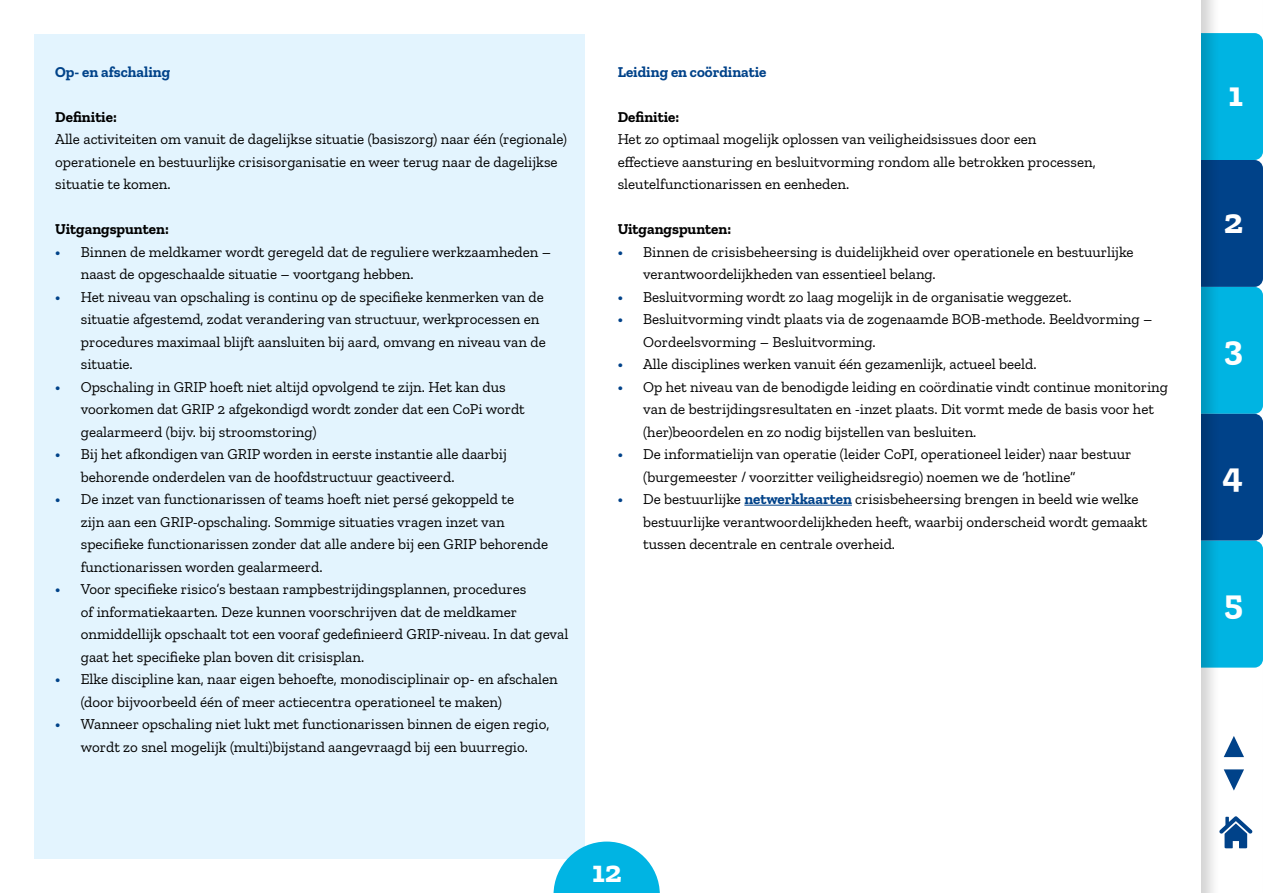
<style>
.page{position:relative;width:1263px;height:893px;background:#fff}
.page>*{position:absolute;margin:0;border:0;box-sizing:border-box;transform-origin:0 0}
.t1{font:700 36px "Zilla Slab";color:#fff}
.t2{font:700 31.5px "Zilla Slab";color:#fff}
.t3{font:15px/22.5px "Zilla Slab";color:#000}
.t4{font:700 15px "Zilla Slab";color:#000}
.t5{font:700 15px "Zilla Slab";color:#004289}
.s1{font-weight:700;color:#004289}
</style>
<div class="page">
<div style="left:34px;top:34px;width:551px;height:825px;background:#e3f4fe"></div>
<hr style="left:744px;top:505px;width:108px;height:1px;background:#004289">
<svg style="left:553px;top:842px;width:107px;height:51px"></svg>
<div style="left:1186px;top:0;width:77px;height:893px;background:#000;opacity:.18"></div>
<p class="t5" style="left:55px;top:63px;width:116px">Op- en afschaling</p>
<p class="t4" style="left:55px;top:108px;width:63px">Definitie:</p>
<p class="t3" style="left:55px;top:128px;width:513px">Alle activiteiten om vanuit de dagelijkse situatie (basiszorg) naar één (regionale) operationele en bestuurlijke crisisorganisatie en weer terug naar de dagelijkse situatie te komen.</p>
<p class="t4" style="left:55px;top:220px;width:115px">Uitgangspunten:</p>
<p class="t3" style="left:81px;top:240px;width:472px;text-indent:-26px"><span class="s1">•</span> Binnen de meldkamer wordt geregeld dat de reguliere werkzaamheden – naast de opgeschaalde situatie – voortgang hebben.</p>
<p class="t3" style="left:81px;top:285px;width:466px;text-indent:-26px"><span class="s1">•</span> Het niveau van opschaling is continu op de specifieke kenmerken van de situatie afgestemd, zodat verandering van structuur, werkprocessen en procedures maximaal blijft aansluiten bij aard, omvang en niveau van de situatie.</p>
<p class="t3" style="left:81px;top:375px;width:446px;text-indent:-26px"><span class="s1">•</span> Opschaling in GRIP hoeft niet altijd opvolgend te zijn. Het kan dus voorkomen dat GRIP 2 afgekondigd wordt zonder dat een CoPi wordt gealarmeerd (bijv. bij stroomstoring)</p>
<p class="t3" style="left:81px;top:443px;width:427px;text-indent:-26px"><span class="s1">•</span> Bij het afkondigen van GRIP worden in eerste instantie alle daarbij behorende onderdelen van de hoofdstructuur geactiveerd.</p>
<p class="t3" style="left:81px;top:488px;width:469px;text-indent:-26px"><span class="s1">•</span> De inzet van functionarissen of teams hoeft niet persé gekoppeld te<br>zijn aan een GRIP-opschaling. Sommige situaties vragen inzet van specifieke functionarissen zonder dat alle andere bij een GRIP behorende functionarissen worden gealarmeerd.</p>
<p class="t3" style="left:81px;top:578px;width:489px;text-indent:-26px"><span class="s1">•</span> Voor specifieke risico’s bestaan rampbestrijdingsplannen, procedures<br>of informatiekaarten. Deze kunnen voorschrijven dat de meldkamer onmiddellijk opschaalt tot een vooraf gedefinieerd GRIP-niveau. In dat geval gaat het specifieke plan boven dit crisisplan.</p>
<p class="t3" style="left:81px;top:668px;width:479px;text-indent:-26px"><span class="s1">•</span> Elke discipline kan, naar eigen behoefte, monodisciplinair op- en afschalen (door bijvoorbeeld één of meer actiecentra operationeel te maken)</p>
<p class="t3" style="left:55px;top:713px;width:496px;text-align:center"><span class="s1">•</span> Wanneer opschaling niet lukt met functionarissen binnen de eigen regio, wordt zo snel mogelijk (multi)bijstand aangevraagd bij een buurregio.</p>
<p class="t5" style="left:618px;top:63px;width:150px">Leiding en coördinatie</p>
<p class="t4" style="left:618px;top:108px;width:63px">Definitie:</p>
<p class="t3" style="left:618px;top:128px;width:480px">Het zo optimaal mogelijk oplossen van veiligheidsissues door een effectieve aansturing en besluitvorming rondom alle betrokken processen, sleutelfunctionarissen en eenheden.</p>
<p class="t4" style="left:618px;top:220px;width:115px">Uitgangspunten:</p>
<p class="t3" style="left:643px;top:240px;width:492px;text-indent:-26px"><span class="s1">•</span> Binnen de crisisbeheersing is duidelijkheid over operationele en bestuurlijke verantwoordelijkheden van essentieel belang.</p>
<p class="t3" style="left:618px;top:285px;width:455px"><span class="s1">•</span> Besluitvorming wordt zo laag mogelijk in de organisatie weggezet.</p>
<p class="t3" style="left:643px;top:308px;width:511px;text-indent:-26px"><span class="s1">•</span> Besluitvorming vindt plaats via de zogenaamde BOB-methode. Beeldvorming –<br>Oordeelsvorming – Besluitvorming.</p>
<p class="t3" style="left:618px;top:353px;width:420px"><span class="s1">•</span> Alle disciplines werken vanuit één gezamenlijk, actueel beeld.</p>
<p class="t3" style="left:643px;top:375px;width:526px;text-indent:-26px"><span class="s1">•</span> Op het niveau van de benodigde leiding en coördinatie vindt continue monitoring van de bestrijdingsresultaten en -inzet plaats. Dit vormt mede de basis voor het (her)beoordelen en zo nodig bijstellen van besluiten.</p>
<p class="t3" style="left:643px;top:443px;width:490px;text-indent:-26px"><span class="s1">•</span> De informatielijn van operatie (leider CoPI, operationeel leider) naar bestuur (burgemeester / voorzitter veiligheidsregio) noemen we de ‘hotline”</p>
<p class="t3" style="left:643px;top:488px;width:506px;text-indent:-26px"><span class="s1">•</span> De bestuurlijke <span class="s1">netwerkkaarten</span> crisisbeheersing brengen in beeld wie welke bestuurlijke verantwoordelijkheden heeft, waarbij onderscheid wordt gemaakt tussen decentrale en centrale overheid.</p>
<h2 class="t2" style="left:592px;top:853px;width:31px">12</h2>
<h1 class="t1" style="left:1228px;top:74px;width:16px">1</h1>
<h1 class="t1" style="left:1224px;top:200px;width:21px">2</h1>
<h1 class="t1" style="left:1224px;top:327px;width:21px">3</h1>
<h1 class="t1" style="left:1222px;top:454px;width:22px">4</h1>
<h1 class="t1" style="left:1224px;top:581px;width:20px">5</h1>
</div>
